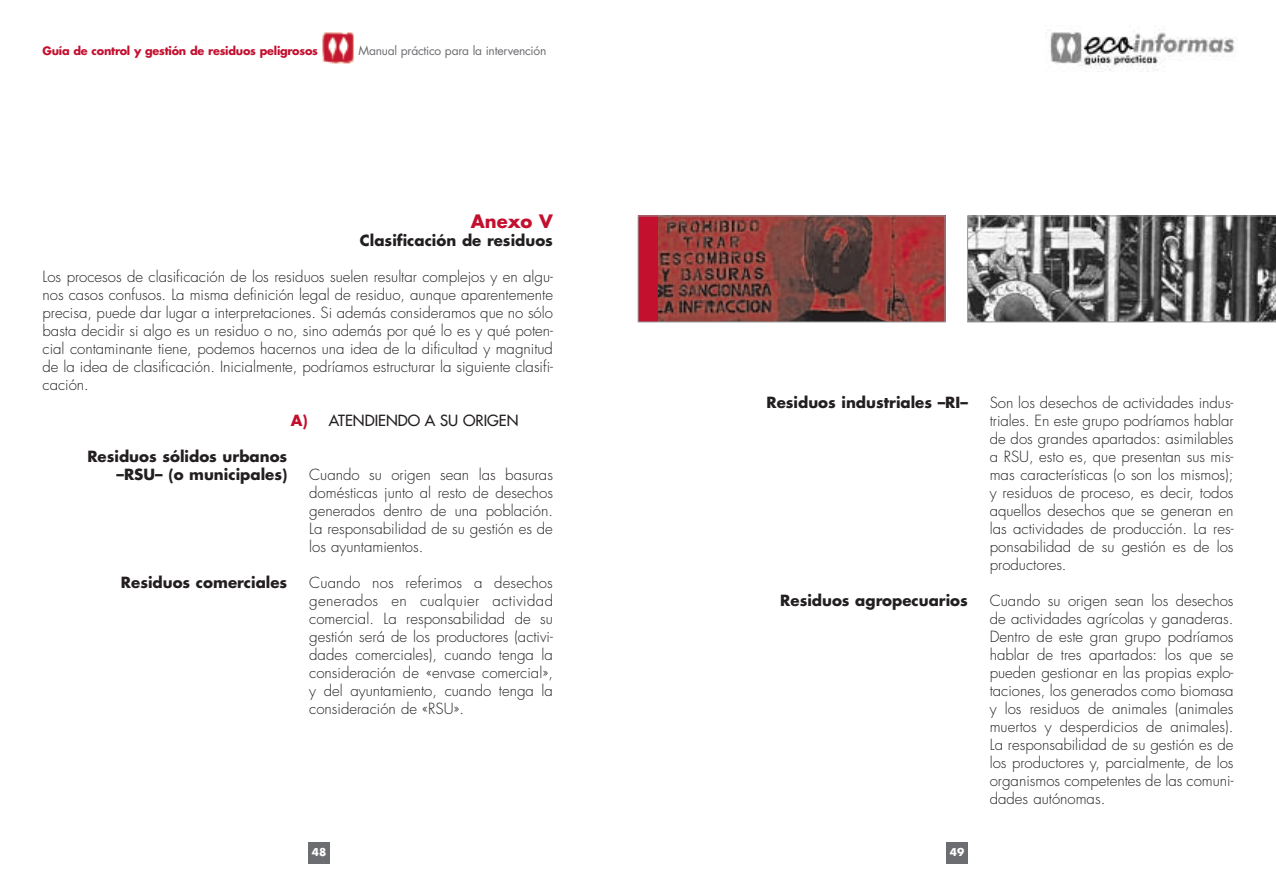
<style>
.page{position:relative;width:1276px;height:893px;background:#fff}
.page>*{position:absolute;margin:0;border:0;box-sizing:border-box;transform-origin:0 0}
.t1{font:700 18px "Futura";color:#c3102f}
.t2{font:300 15px/18px "Futura";color:#231f20;text-align:justify}
.t3{font:700 15px/18px "Futura";color:#231f20;text-align:right}
.t4{font:15px "Futura";color:#231f20}
.t5{font:12px "Futura";letter-spacing:-.02em;color:#6c6d70}
.t6{font:700 11.25px "Futura";letter-spacing:-.02em;color:#c3102f}
.t7{font:700 10.5px "Futura";color:#fff}
.s1{font-weight:700;color:#c3102f}
</style>
<div class="page">
<img style="left:1050px;top:32px;width:185px;height:39px">
<div style="left:946px;top:842px;width:21px;height:21px;background:#6c6d70"></div>
<div style="left:308px;top:842px;width:22px;height:21px;background:#6c6d70"></div>
<img style="left:322px;top:32px;width:32px;height:32px">
<svg style="left:967px;top:216px;width:309px;height:106px;background:#787878"></svg>
<div style="left:638px;top:216px;width:307px;height:106px;background:#c3102f"></div>
<img style="left:659px;top:218px;width:284px;height:102px">
<div style="left:638px;top:216px;width:307px;height:106px;border:1px solid #939598"></div>
<p class="t6" style="left:43px;top:46px;width:277px">Guía de control y gestión de residuos peligrosos</p>
<p class="t5" style="left:358px;top:45px;width:189px">Manual práctico para la intervención</p>
<p class="t1" style="left:471px;top:213px;width:84px">Anexo V</p>
<p class="t3" style="left:360px;top:232px;width:194px">Clasificación de residuos</p>
<p class="t2" style="left:43px;top:268px;width:512px">Los procesos de clasificación de los residuos suelen resultar complejos y en algu&shy;nos casos confusos. La misma definición legal de residuo, aunque aparentemente precisa, puede dar lugar a interpretaciones. Si además consideramos que no sólo basta decidir si algo es un residuo o no, sino además por qué lo es y qué poten&shy;cial contaminante tiene, podemos hacernos una idea de la dificultad y magnitud de la idea de clasificación. Inicialmente, podríamos estructurar la siguiente clasifi&shy;cación.</p>
<p class="t4" style="left:291px;top:413px;width:229px"><span class="s1">A)</span> ATENDIENDO A SU ORIGEN</p>
<p class="t3" style="left:87px;top:448px;width:201px">Residuos sólidos urbanos –RSU– (o municipales)</p>
<p class="t2" style="left:309px;top:466px;width:245px">Cuando su origen sean las basuras domésticas junto al resto de desechos generados dentro de una población.<br>La responsabilidad de su gestión es de los ayuntamientos.</p>
<p class="t3" style="left:121px;top:574px;width:168px">Residuos comerciales</p>
<p class="t2" style="left:309px;top:574px;width:245px">Cuando nos referimos a desechos generados en cualquier actividad comercial. La responsabilidad de su gestión será de los productores (activi&shy;dades comerciales), cuando tenga la consideración de «envase comercial», y del ayuntamiento, cuando tenga la consideración de «RSU».</p>
<p class="t7" style="left:312px;top:847px;width:16px">48</p>
<p class="t3" style="left:766px;top:395px;width:203px">Residuos industriales –RI–</p>
<p class="t2" style="left:989px;top:395px;width:245px">Son los desechos de actividades indus&shy;triales. En este grupo podríamos hablar de dos grandes apartados: asimilables a RSU, esto es, que presentan sus mis&shy;mas características (o son los mismos); y residuos de proceso, es decir, todos aquellos desechos que se generan en las actividades de producción. La res&shy;ponsabilidad de su gestión es de los productores.</p>
<p class="t3" style="left:780px;top:593px;width:189px">Residuos agropecuarios</p>
<p class="t2" style="left:989px;top:593px;width:245px">Cuando su origen sean los desechos de actividades agrícolas y ganaderas.<br>Dentro de este gran grupo podríamos hablar de tres apartados: los que se pueden gestionar en las propias explo&shy;taciones, los generados como biomasa y los residuos de animales (animales muertos y desperdicios de animales).<br>La responsabilidad de su gestión es de los productores y, parcialmente, de los organismos competentes de las comuni&shy;dades autónomas.</p>
<p class="t7" style="left:949px;top:847px;width:16px">49</p>
</div>
